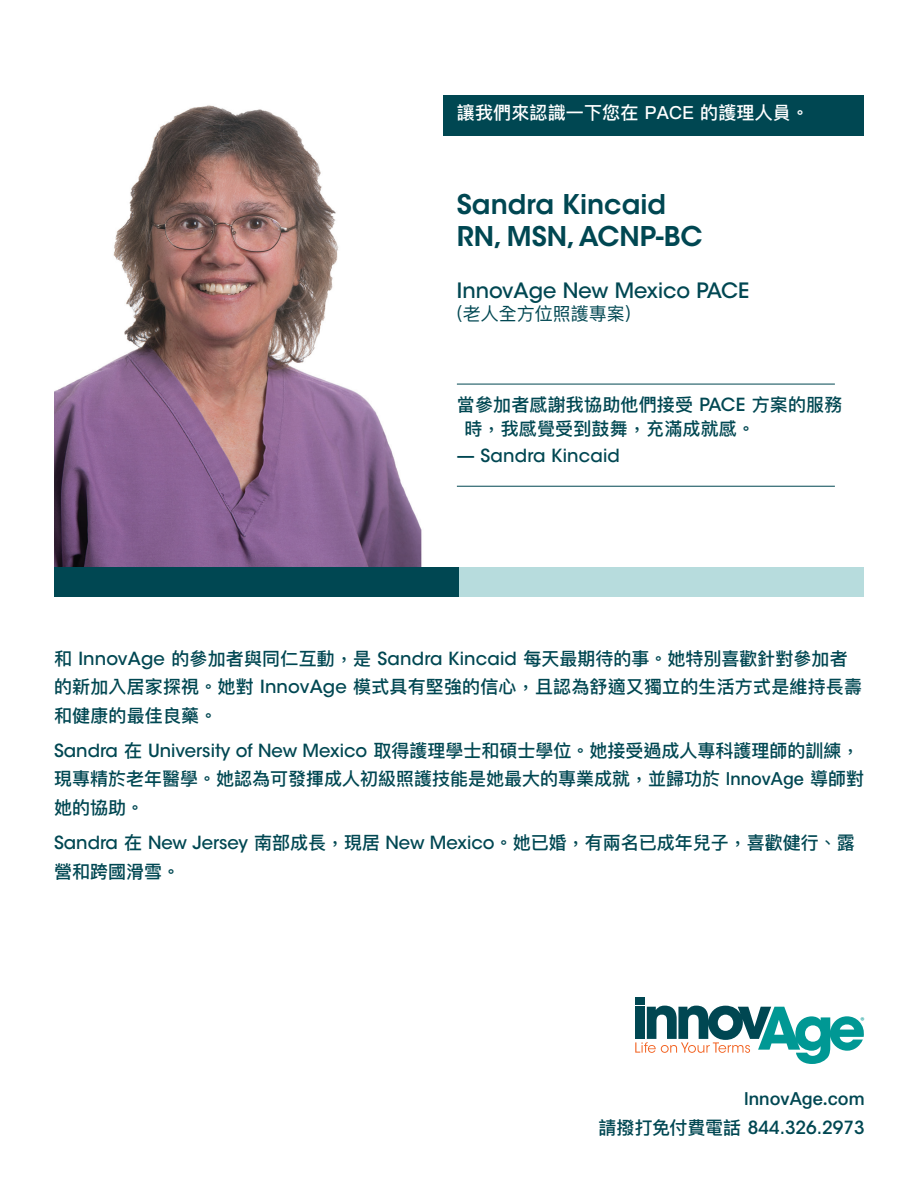
<style>
.page{position:relative;width:918px;height:1188px;background:#fff}
.page>*{position:absolute;margin:0;border:0;box-sizing:border-box;transform-origin:0 0}
.text__secondary{font:600 27px/32.4px "ITC Avant Garde Std";color:#004752}
.text__secondary-2{font:500 21px "ITC Avant Garde Std";color:#004752}
.t1{font:500 18px/28.5px "Ping Fang HK";color:#004752}
._02_Head{font:500 18px "ITC Avant Garde Std";letter-spacing:.01em;color:#004752}
.text__secondary-3{font:500 18px "Ping Fang HK";letter-spacing:.01em;color:#fff}
._02_Head-2{font:600 18px "Ping Fang HK";color:#004752}
.text__secondary-4{font:18px "Ping Fang HK";color:#004752}
.t2{font:9.75px "Myriad Pro";color:#009894}
.s1{font-family:"ITC Avant Garde Std"}
.s2{font-family:"Ping Fang HK"}
</style>
<div class="page">
<img style="left:54px;top:95px;width:702px;height:473px">
<div style="left:444px;top:95px;width:420px;height:41px;background:#004752"></div>
<hr style="left:457px;top:384px;width:378px;height:1px;background:#004752">
<hr style="left:457px;top:486px;width:378px;height:1px;background:#004752">
<div style="left:635px;top:998px;width:10px;height:7px;background:#004752"></div>
<svg style="left:635px;top:1006px;width:229px;height:58px"></svg>
<div style="left:54px;top:568px;width:405px;height:29px;background:#004752"></div>
<div style="left:459px;top:568px;width:405px;height:29px;background:#b7dcdd"></div>
<p class="text__secondary-3" style="left:457px;top:102px;width:354px">讓我們來認識一下您在 PACE 的護理人員。</p>
<p class="text__secondary" style="left:457px;top:188px;width:247px">Sandra Kincaid<br>RN, MSN, ACNP-BC</p>
<p class="text__secondary-2" style="left:457px;top:278px;width:294px">InnovAge New Mexico PACE</p>
<p class="text__secondary-4" style="left:457px;top:302px;width:175px">(老人全方位照護專案)</p>
<p class="t1" style="left:464px;top:392px;width:380px;line-height:24px;text-indent:-8px">當參加者感謝我協助他們接受 <span class="s1">PACE</span> 方案的服務時，我感覺受到鼓舞，充滿成就感。</p>
<p class="_02_Head" style="left:457px;top:444px;width:165px">— Sandra Kincaid</p>
<p class="t1" style="left:54px;top:644px;width:810px">和 <span class="s1">InnovAge</span> 的參加者與同仁互動，是 <span class="s1">Sandra Kincaid</span> 每天最期待的事。她特別喜歡針對參加者的新加入居家探視。她對 <span class="s1">InnovAge</span> 模式具有堅強的信心，且認為舒適又獨立的生活方式是維持長壽和健康的最佳良藥。</p>
<p class="t1" style="left:54px;top:736px;width:811px"><span class="s1">Sandra</span> 在 <span class="s1">University of New Mexico</span> 取得護理學士和碩士學位。她接受過成人專科護理師的訓練，現專精於老年醫學。她認為可發揮成人初級照護技能是她最大的專業成就，並歸功於 InnovAge 導師對她的協助。</p>
<p class="t1" style="left:54px;top:828px;width:802px"><span class="s1">Sandra</span> 在 <span class="s1">New Jersey</span> 南部成長，現居 <span class="s1">New Mexico</span>。她已婚，有兩名已成年兒子，喜歡健行、露營和跨國滑雪。</p>
<p class="t2" style="left:861px;top:1014px;width:6px">®</p>
<p class="_02_Head-2" style="left:744px;top:1088px;width:122px">InnovAge.com</p>
<p class="_02_Head" style="left:598px;top:1116px;width:268px"><span class="s2">請撥打免付費電話</span> 844.326.2973</p>
</div>
